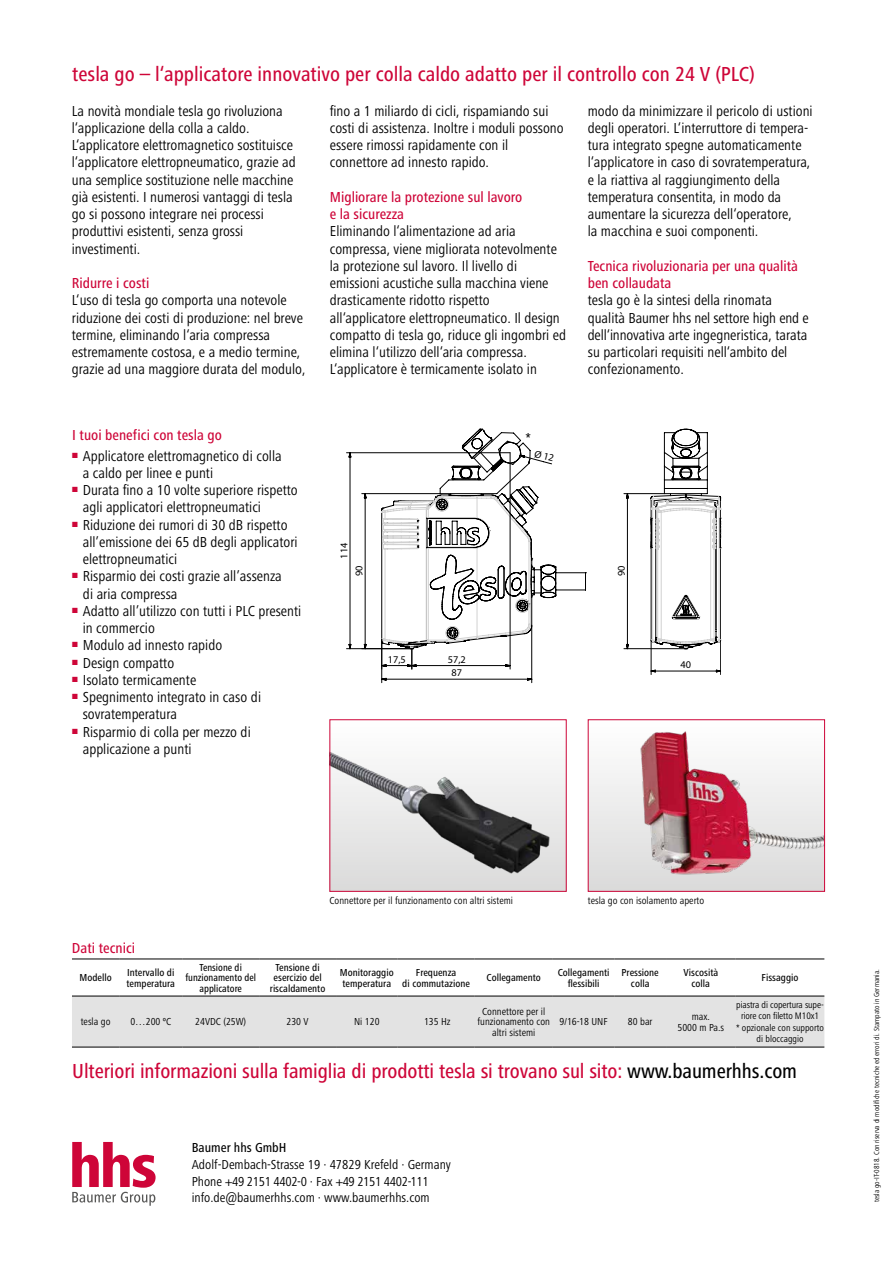
<style>
.page{position:relative;width:893px;height:1263px;background:#fff}
.page>*{position:absolute;margin:0;border:0;box-sizing:border-box;transform-origin:0 0}
.t1{font:500 condensed 21px "Frutiger Next Pro";letter-spacing:-.005em;color:#ce0538}
.t2{font:condensed 15px/17.2px "Frutiger Next Pro";color:#000}
.t3{font:500 condensed 15px/17.2px "Frutiger Next Pro";color:#ce0538}
.t4{font:condensed 13.5px/16.8px "Frutiger Next Pro";color:#000}
.t5{font:500 condensed 13.5px "Frutiger Next Pro";color:#000}
.t6{font:500 condensed 10.5px/10.5px "Frutiger Next Pro";color:#000;text-align:center}
.t7{font:condensed 10.5px/10.5px "Frutiger Next Pro";color:#000;text-align:center}
.t8{font:500 condensed 10.5px/10.5px "Frutiger Next Pro";color:#000;text-align:center;scale:.96 1}
.t9{font:10.35px "Myriad Pro";color:#000}
.t10{font:condensed 9.75px/10.5px "Frutiger Next Pro";letter-spacing:-.01em;color:#000;text-align:center}
.t11{font:condensed 7.5px "Frutiger Next Pro";color:#000}
.s1{color:#000}
</style>
<div class="page">
<div style="left:72px;top:995px;width:752px;height:52px;background:#e3e3e3"></div>
<hr style="left:72px;top:959px;width:47px;height:1px;background:#000">
<hr style="left:119px;top:959px;width:63px;height:1px;background:#000">
<hr style="left:182px;top:959px;width:77px;height:1px;background:#000">
<hr style="left:259px;top:959px;width:77px;height:1px;background:#000">
<hr style="left:336px;top:959px;width:62px;height:1px;background:#000">
<hr style="left:398px;top:959px;width:77px;height:1px;background:#000">
<hr style="left:475px;top:959px;width:78px;height:1px;background:#000">
<hr style="left:553px;top:959px;width:61px;height:1px;background:#000">
<hr style="left:614px;top:959px;width:52px;height:1px;background:#000">
<hr style="left:666px;top:959px;width:70px;height:1px;background:#000">
<hr style="left:736px;top:959px;width:88px;height:1px;background:#000">
<hr style="left:72px;top:996px;width:47px;height:1px;background:#000">
<hr style="left:119px;top:996px;width:63px;height:1px;background:#000">
<hr style="left:182px;top:996px;width:77px;height:1px;background:#000">
<hr style="left:259px;top:996px;width:77px;height:1px;background:#000">
<hr style="left:336px;top:996px;width:62px;height:1px;background:#000">
<hr style="left:398px;top:996px;width:77px;height:1px;background:#000">
<hr style="left:475px;top:996px;width:78px;height:1px;background:#000">
<hr style="left:553px;top:996px;width:61px;height:1px;background:#000">
<hr style="left:614px;top:996px;width:52px;height:1px;background:#000">
<hr style="left:666px;top:996px;width:70px;height:1px;background:#000">
<hr style="left:736px;top:996px;width:88px;height:1px;background:#000">
<hr style="left:72px;top:1047px;width:47px;height:1px;background:#000">
<hr style="left:119px;top:1047px;width:63px;height:1px;background:#000">
<hr style="left:182px;top:1047px;width:77px;height:1px;background:#000">
<hr style="left:259px;top:1047px;width:77px;height:1px;background:#000">
<hr style="left:336px;top:1047px;width:62px;height:1px;background:#000">
<hr style="left:398px;top:1047px;width:77px;height:1px;background:#000">
<hr style="left:475px;top:1047px;width:78px;height:1px;background:#000">
<hr style="left:553px;top:1047px;width:61px;height:1px;background:#000">
<hr style="left:614px;top:1047px;width:52px;height:1px;background:#000">
<hr style="left:666px;top:1047px;width:70px;height:1px;background:#000">
<hr style="left:736px;top:1047px;width:88px;height:1px;background:#000">
<svg style="left:72px;top:1142px;width:84px;height:64px"></svg>
<img style="left:590px;top:731px;width:233px;height:159px">
<div style="left:588px;top:719px;width:237px;height:173px;border:1px solid #ce0538"></div>
<div style="left:330px;top:720px;width:236px;height:171px;background:linear-gradient(to bottom,#fff,#dadada)"></div>
<img style="left:331px;top:742px;width:222px;height:137px">
<div style="left:329px;top:719px;width:238px;height:173px;border:1px solid #ce0538"></div>
<svg style="left:346px;top:428px;width:376px;height:255px"></svg>
<h1 class="t1" style="left:72px;top:62px;width:684px">tesla go – l‘applicatore innovativo per colla caldo adatto per il controllo con 24 V (PLC)</h1>
<p class="t2" style="left:72px;top:102px;width:225px">La novità mondiale tesla go rivoluziona l‘applicazione della colla a caldo.<br>L‘applicatore elettromagnetico sostituisce l‘applicatore elettropneumatico, grazie ad una semplice sostituzione nelle macchine già esistenti. I numerosi vantaggi di tesla go si possono integrare nei processi produttivi esistenti, senza grossi investimenti.</p>
<p class="t3" style="left:72px;top:274px;width:79px">Ridurre i costi</p>
<p class="t2" style="left:72px;top:292px;width:235px">L‘uso di tesla go comporta una notevole riduzione dei costi di produzione: nel breve termine, eliminando l‘aria compressa estremamente costosa, e a medio termine, grazie ad una maggiore durata del modulo,</p>
<p class="t3" style="left:72px;top:427px;width:151px">I tuoi benefici con tesla go</p>
<p class="t2" style="left:83px;top:447px;width:200px;text-indent:-10px"><sup>■</sup> Applicatore elettromagnetico di colla a caldo per linee e punti</p>
<p class="t2" style="left:83px;top:481px;width:216px;text-indent:-10px"><sup>■</sup> Durata fino a 10 volte superiore rispetto agli applicatori elettropneumatici</p>
<p class="t2" style="left:83px;top:516px;width:216px;text-indent:-10px"><sup>■</sup> Riduzione dei rumori di 30 dB rispetto all’emissione dei 65 dB degli applicatori elettropneumatici</p>
<p class="t2" style="left:83px;top:568px;width:201px;text-indent:-10px"><sup>■</sup> Risparmio dei costi grazie all’assenza di aria compressa</p>
<p class="t2" style="left:83px;top:602px;width:220px;text-indent:-10px"><sup>■</sup> Adatto all’utilizzo con tutti i PLC presenti in commercio</p>
<p class="t2" style="left:72px;top:637px;width:151px"><sup>■</sup> Modulo ad innesto rapido</p>
<p class="t2" style="left:72px;top:654px;width:103px"><sup>■</sup> Design compatto</p>
<p class="t2" style="left:72px;top:671px;width:125px"><sup>■</sup> Isolato termicamente</p>
<p class="t2" style="left:83px;top:688px;width:180px;text-indent:-10px"><sup>■</sup> Spegnimento integrato in caso di sovratemperatura</p>
<p class="t2" style="left:83px;top:723px;width:170px;text-indent:-10px"><sup>■</sup> Risparmio di colla per mezzo di applicazione a punti</p>
<p class="t2" style="left:330px;top:102px;width:235px">fino a 1 miliardo di cicli, rispamiando sui costi di assistenza. Inoltre i moduli possono essere rimossi rapidamente con il connettore ad innesto rapido.</p>
<p class="t3" style="left:330px;top:188px;width:194px">Migliorare la protezione sul lavoro e la sicurezza</p>
<p class="t2" style="left:330px;top:223px;width:238px">Eliminando l‘alimentazione ad aria compressa, viene migliorata notevolmente la protezione sul lavoro. Il livello di emissioni acustiche sulla macchina viene drasticamente ridotto rispetto all‘applicatore elettropneumatico. Il design compatto di tesla go, riduce gli ingombri ed elimina l‘utilizzo dell‘aria compressa.<br>L‘applicatore è termicamente isolato in</p>
<p class="t2" style="left:526px;top:430px;width:7px">*</p>
<p class="t2" style="left:588px;top:102px;width:226px">modo da minimizzare il pericolo di ustioni degli operatori. L‘interruttore di tempera&shy;tura integrato spegne automaticamente l‘applicatore in caso di sovratemperatura, e la riattiva al raggiungimento della temperatura consentita, in modo da aumentare la sicurezza dell‘operatore,<br>la macchina e suoi componenti.</p>
<p class="t3" style="left:588px;top:257px;width:212px">Tecnica rivoluzionaria per una qualità ben collaudata</p>
<p class="t2" style="left:588px;top:292px;width:222px">tesla go è la sintesi della rinomata qualità Baumer hhs nel settore high end e dell‘innovativa arte ingegneristica, tarata su particolari requisiti nell‘ambito del confezionamento.</p>
<p class="t9" style="left:338px;top:559px;width:17px;rotate:-90deg">114</p>
<p class="t9" style="left:353px;top:576px;width:12px;rotate:-90deg">90</p>
<p class="t9" style="left:388px;top:653px;width:19px">17,5</p>
<p class="t9" style="left:448px;top:653px;width:19px">57,2</p>
<p class="t9" style="left:392px;top:653px;width:19px">57,2</p>
<p class="t9" style="left:451px;top:667px;width:12px">87</p>
<p class="t9" style="left:615px;top:576px;width:12px;rotate:-90deg">90</p>
<p class="t9" style="left:681px;top:658px;width:12px">40</p>
<p class="t7" style="left:329px;top:895px;width:185px">Connettore per il funzionamento con altri sistemi</p>
<p class="t7" style="left:588px;top:895px;width:118px">tesla go con isolamento aperto</p>
<p class="t3" style="left:72px;top:939px;width:65px">Dati tecnici</p>
<p class="t6" style="left:80px;top:972px;width:34px">Modello</p>
<p class="t6" style="left:126px;top:967px;width:50px;text-align:left">Intervallo di temperatura</p>
<p class="t8" style="left:185px;top:962px;width:75px">Tensione di funzionamento del applicatore</p>
<p class="t6" style="left:270px;top:962px;width:57px">Tensione di esercizio del riscaldamento</p>
<p class="t6" style="left:340px;top:967px;width:55px;text-align:left">Monitoraggio temperatura</p>
<p class="t6" style="left:402px;top:967px;width:69px">Frequenza<br>di commutazione</p>
<p class="t6" style="left:486px;top:972px;width:56px">Collegamento</p>
<p class="t6" style="left:558px;top:967px;width:53px">Collegamenti flessibili</p>
<p class="t6" style="left:622px;top:967px;width:39px">Pressione colla</p>
<p class="t6" style="left:683px;top:967px;width:36px">Viscosità colla</p>
<p class="t6" style="left:761px;top:972px;width:38px">Fissaggio</p>
<p class="t7" style="left:81px;top:1016px;width:31px">tesla go</p>
<p class="t7" style="left:130px;top:1016px;width:42px">0…200 ºC</p>
<p class="t7" style="left:195px;top:1016px;width:52px">24VDC (25W)</p>
<p class="t7" style="left:287px;top:1016px;width:24px">230 V</p>
<p class="t7" style="left:354px;top:1016px;width:27px">Ni 120</p>
<p class="t7" style="left:424px;top:1016px;width:28px">135 Hz</p>
<p class="t7" style="left:477px;top:1006px;width:74px">Connettore per il funzionamento con altri sistemi</p>
<p class="t7" style="left:560px;top:1016px;width:50px">9/16-18 UNF</p>
<p class="t7" style="left:628px;top:1016px;width:26px">80 bar</p>
<p class="t7" style="left:677px;top:1011px;width:48px">max.<br>5000 m Pa.s</p>
<p class="t10" style="left:736px;top:1000px;width:89px">piastra di copertura supe&shy;riore con filetto M10x1</p>
<p class="t10" style="left:736px;top:1023px;width:89px">* opzionale con supporto di bloccaggio</p>
<h1 class="t1" style="left:72px;top:1059px;width:726px">Ulteriori informazioni sulla famiglia di prodotti tesla si trovano sul sito: <span class="s1">www.baumerhhs.com</span></h1>
<p class="t5" style="left:192px;top:1140px;width:96px">Baumer hhs GmbH</p>
<p class="t4" style="left:192px;top:1156px;width:261px">Adolf-Dembach-Strasse 19 · 47829 Krefeld · Germany<br>Phone +49 2151 4402-0 · Fax +49 2151 4402-111 info.de@baumerhhs.com · www.baumerhhs.com</p>
<p class="t11" style="left:872px;top:1202px;width:235px;rotate:-90deg">tesla go-IT-0818. Con riserva di modifiche tecniche ed errori di. Stampato in Germania.</p>
</div>
